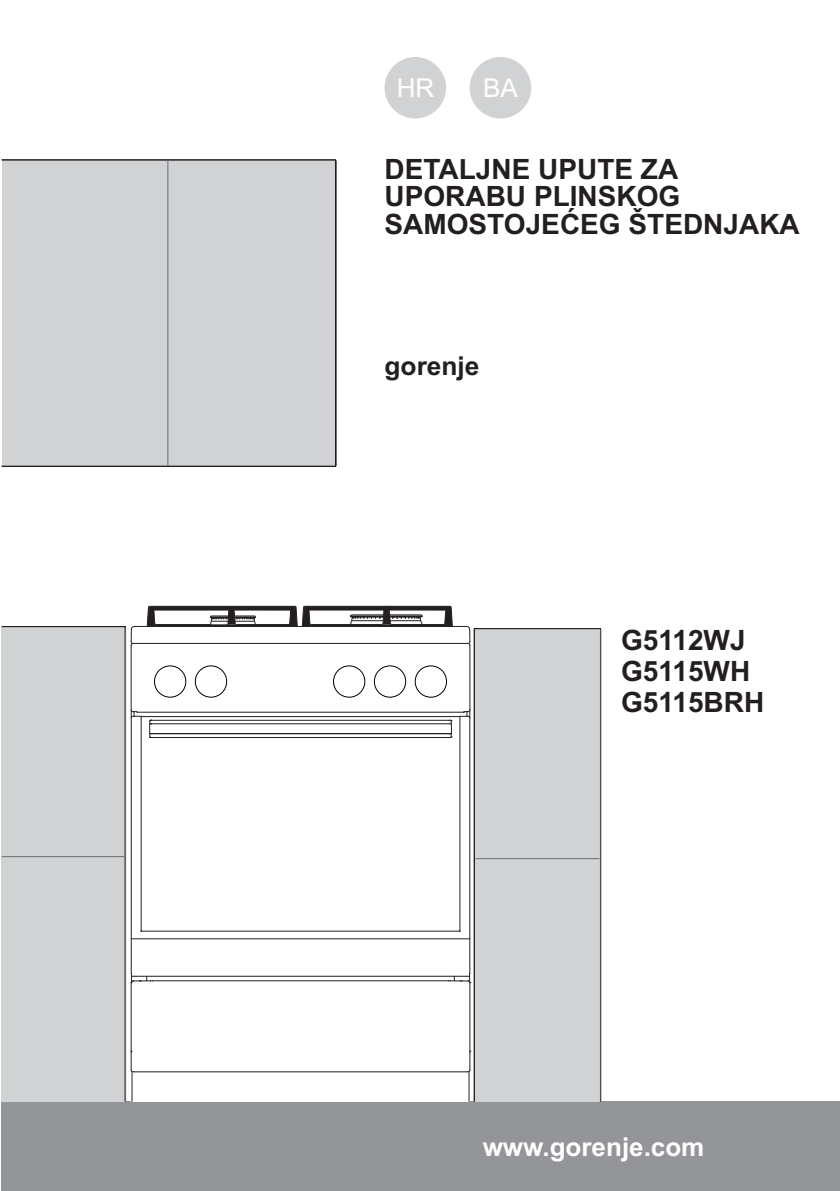
<style>
.page{position:relative;width:840px;height:1191px;background:#fff}
.page>*{position:absolute;margin:0;border:0;box-sizing:border-box;transform-origin:0 0}
.t1{font:700 28px/27.6px "Arial";color:#231f20}
.t2{font:700 26px "Arial";color:#fff}
.t3{font:700 26px "Arial";color:#231f20}
.t4{font:26px "Arial";color:#fff}
</style>
<div class="page">
<div style="left:2px;top:1101px;width:837px;height:90px;background:#939598"></div>
<div style="left:384px;top:57px;width:62px;height:61px;background:#d1d2d4;border-radius:50%"></div>
<div style="left:2px;top:160px;width:333px;height:306px;background:#d1d2d4"></div>
<div style="left:1px;top:159px;width:335px;height:308px;border:1px solid #231f20"></div>
<hr style="left:336px;top:160px;width:1px;height:306px;background:#6c6d70">
<hr style="left:167px;top:160px;width:1px;height:306px;background:#6c6d70">
<div style="left:1px;top:626px;width:125px;height:476px;background:#d1d2d4"></div>
<hr style="left:125px;top:627px;width:1px;height:474px;background:#6c6d70">
<hr style="left:2px;top:856px;width:122px;height:1px;background:#6c6d70">
<hr style="left:136px;top:626px;width:328px;height:1px;background:#231f20">
<hr style="left:151px;top:723px;width:298px;height:1px;background:#231f20">
<hr style="left:134px;top:1071px;width:333px;height:1px;background:#231f20">
<hr style="left:131px;top:982px;width:1px;height:69px;background:#231f20">
<hr style="left:469px;top:982px;width:1px;height:69px;background:#231f20">
<hr style="left:152px;top:980px;width:296px;height:1px;background:#231f20">
<hr style="left:134px;top:976px;width:332px;height:1px;background:#231f20">
<hr style="left:131px;top:938px;width:338px;height:1px;background:#231f20">
<hr style="left:141px;top:716px;width:1px;height:215px;background:#231f20">
<hr style="left:459px;top:716px;width:1px;height:215px;background:#231f20">
<hr style="left:131px;top:710px;width:1px;height:263px;background:#231f20">
<hr style="left:132px;top:1071px;width:1px;height:30px;background:#231f20">
<hr style="left:469px;top:710px;width:1px;height:263px;background:#231f20">
<hr style="left:468px;top:1071px;width:1px;height:30px;background:#231f20">
<hr style="left:131px;top:645px;width:1px;height:65px;background:#231f20">
<hr style="left:136px;top:643px;width:328px;height:1px;background:#231f20">
<hr style="left:469px;top:645px;width:1px;height:65px;background:#231f20">
<hr style="left:138px;top:712px;width:325px;height:1px;background:#231f20">
<hr style="left:152px;top:720px;width:297px;height:1px;background:#231f20">
<hr style="left:150px;top:737px;width:300px;height:1px;background:#231f20">
<hr style="left:151px;top:733px;width:298px;height:1px;background:#231f20">
<hr style="left:141px;top:716px;width:318px;height:1px;background:#231f20">
<svg style="left:131px;top:626px;width:6px;height:20px"></svg>
<svg style="left:464px;top:626px;width:6px;height:20px"></svg>
<svg style="left:466px;top:1051px;width:4px;height:21px"></svg>
<svg style="left:131px;top:1051px;width:3px;height:21px"></svg>
<svg style="left:448px;top:719px;width:4px;height:19px"></svg>
<svg style="left:149px;top:720px;width:3px;height:18px"></svg>
<hr style="left:141px;top:930px;width:318px;height:1px;background:#231f20">
<svg style="left:459px;top:709px;width:11px;height:9px"></svg>
<svg style="left:448px;top:973px;width:22px;height:10px"></svg>
<svg style="left:131px;top:709px;width:10px;height:9px"></svg>
<svg style="left:131px;top:973px;width:22px;height:10px"></svg>
<div style="left:474px;top:628px;width:126px;height:473px;background:#d1d2d4"></div>
<div style="left:473px;top:628px;width:127px;height:474px;border:1px solid #231f20"></div>
<hr style="left:600px;top:629px;width:1px;height:472px;background:#6c6d70">
<hr style="left:475px;top:858px;width:124px;height:1px;background:#6c6d70">
<div style="left:414px;top:665px;width:33px;height:32px;background:#fff;border:1px solid #000;border-radius:50%"></div>
<div style="left:373px;top:665px;width:33px;height:32px;background:#fff;border:1px solid #000;border-radius:50%"></div>
<div style="left:195px;top:665px;width:32px;height:32px;background:#fff;border:1px solid #000;border-radius:50%"></div>
<div style="left:154px;top:665px;width:32px;height:32px;background:#fff;border:1px solid #000;border-radius:50%"></div>
<div style="left:333px;top:665px;width:32px;height:32px;background:#fff;border:1px solid #000;border-radius:50%"></div>
<svg style="left:147px;top:605px;width:305px;height:21px"></svg>
<div style="left:469px;top:57px;width:62px;height:61px;background:#d1d2d4;border-radius:50%"></div>
<p class="t4" style="left:396px;top:78px;width:39px">HR</p>
<p class="t4" style="left:483px;top:78px;width:36px">BA</p>
<p class="t1" style="left:384px;top:157px;width:416px">DETALJNE UPUTE ZA<br>UPORABU PLINSKOG<br>SAMOSTOJEĆEG ŠTEDNJAKA</p>
<p class="t3" style="left:384px;top:356px;width:96px">gorenje</p>
<p class="t1" style="left:620px;top:627px;width:145px;line-height:31.2px">G5112WJ<br>G5115WH<br>G5115BRH</p>
<p class="t2" style="left:482px;top:1136px;width:223px">www.gorenje.com</p>
</div>
